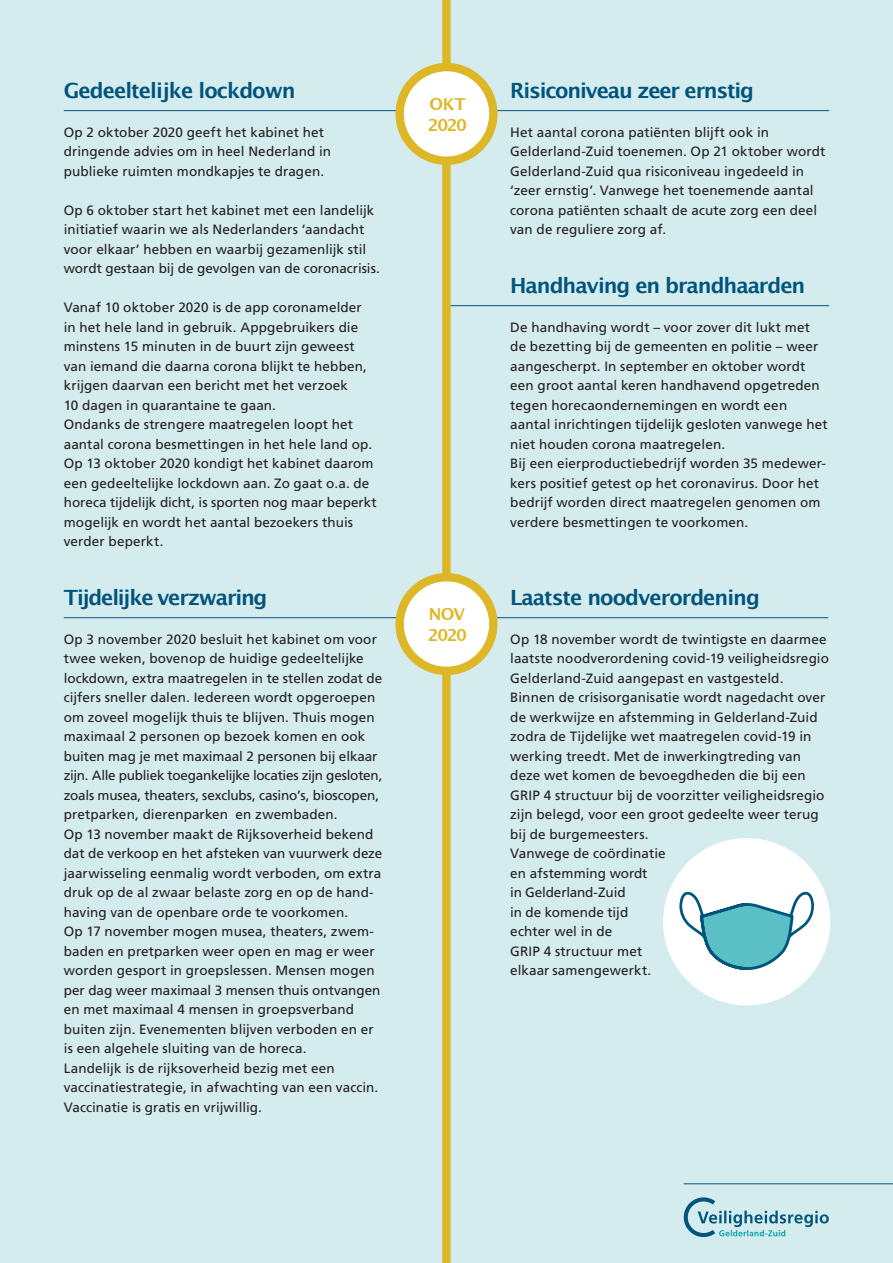
<style>
.page{position:relative;width:893px;height:1263px;background:#d5ecee}
.page>*{position:absolute;margin:0;border:0;box-sizing:border-box;transform-origin:0 0}
.t1{font:700 21px "Lucida Grande";letter-spacing:-.05em;color:#01547c}
.t2{font:700 16.5px/21px "Lucida Grande";letter-spacing:-.09em;color:#ddb725}
.t3{font:13.5px/19.5px "Frutiger";letter-spacing:.005em;color:#231f20}
</style>
<div class="page">
<hr style="left:64px;top:110px;width:382px;height:1px;background:#01547c">
<hr style="left:64px;top:617px;width:382px;height:1px;background:#01547c">
<hr style="left:446px;top:110px;width:383px;height:1px;background:#01547c">
<hr style="left:446px;top:617px;width:382px;height:1px;background:#01547c">
<hr style="left:446px;top:305px;width:383px;height:1px;background:#01547c">
<svg style="left:683px;top:1197px;width:146px;height:41px"></svg>
<hr style="left:684px;top:1183px;width:209px;height:1px;background:#01547c">
<div style="left:442px;top:0;width:9px;height:1263px;background:#ddb725"></div>
<div style="left:400px;top:67px;width:93px;height:94px;background:#fff;border-radius:50%"></div>
<div style="left:395px;top:63px;width:102px;height:102px;border:8px solid #ddb725;border-radius:50%"></div>
<div style="left:400px;top:577px;width:93px;height:94px;background:#fff;border-radius:50%"></div>
<div style="left:395px;top:573px;width:102px;height:102px;border:8px solid #ddb725;border-radius:50%"></div>
<div style="left:663px;top:838px;width:167px;height:167px;background:#fff;border-radius:50%"></div>
<svg style="left:679px;top:891px;width:135px;height:79px"></svg>
<h1 class="t1" style="left:64px;top:81px;width:233px">Gedeeltelĳke lockdown</h1>
<p class="t3" style="left:64px;top:123px;width:269px">Op 2 oktober 2020 geeft het kabinet het dringende advies om in heel Nederland in publieke ruimten mondkapjes te dragen.</p>
<p class="t3" style="left:64px;top:201px;width:318px">Op 6 oktober start het kabinet met een landelijk initiatief waarin we als Nederlanders ‘aandacht voor elkaar’ hebben en waarbij gezamenlijk stil wordt gestaan bij de gevolgen van de coronacrisis.</p>
<p class="t3" style="left:64px;top:299px;width:315px">Vanaf 10 oktober 2020 is de app coronamelder in het hele land in gebruik. Appgebruikers die minstens 15 minuten in de buurt zijn geweest van iemand die daarna corona blijkt te hebben, krijgen daarvan een bericht met het verzoek<br>10 dagen in quarantaine te gaan.<br>Ondanks de strengere maatregelen loopt het aantal corona besmettingen in het hele land op.<br>Op 13 oktober 2020 kondigt het kabinet daarom een gedeeltelijke lockdown aan. Zo gaat o.a. de horeca tijdelijk dicht, is sporten nog maar beperkt mogelijk en wordt het aantal bezoekers thuis verder beperkt.</p>
<h1 class="t1" style="left:64px;top:588px;width:205px">Tijdelijke verzwaring</h1>
<p class="t3" style="left:64px;top:630px;width:320px">Op 3 november 2020 besluit het kabinet om voor twee weken, bovenop de huidige gedeeltelijke lockdown, extra maatregelen in te stellen zodat de cijfers sneller dalen. Iedereen wordt opgeroepen om zoveel mogelijk thuis te blijven. Thuis mogen maximaal 2 personen op bezoek komen en ook buiten mag je met maximaal 2 personen bij elkaar zijn. Alle publiek toegankelijke locaties zijn gesloten, zoals musea, theaters, sexclubs, casino’s, bioscopen, pretparken, dierenparken en zwembaden.<br>Op 13 november maakt de Rijksoverheid bekend dat de verkoop en het afsteken van vuurwerk deze jaarwisseling eenmalig wordt verboden, om extra druk op de al zwaar belaste zorg en op de hand&shy;having van de openbare orde te voorkomen.<br>Op 17 november mogen musea, theaters, zwem&shy;baden en pretparken weer open en mag er weer worden gesport in groepslessen. Mensen mogen per dag weer maximaal 3 mensen thuis ontvangen en met maximaal 4 mensen in groepsverband buiten zijn. Evenementen blijven verboden en er is een algehele sluiting van de horeca.<br>Landelijk is de rijksoverheid bezig met een vaccinatiestrategie, in afwachting van een vaccin.<br>Vaccinatie is gratis en vrijwillig.</p>
<p class="t2" style="left:428px;top:94px;width:41px">OKT<br>2020</p>
<p class="t2" style="left:428px;top:604px;width:41px">NOV<br>2020</p>
<h1 class="t1" style="left:510px;top:81px;width:245px">Risiconiveau zeer ernstig</h1>
<p class="t3" style="left:510px;top:123px;width:317px">Het aantal corona patiënten blijft ook in Gelderland-Zuid toenemen. Op 21 oktober wordt Gelderland-Zuid qua risiconiveau ingedeeld in ‘zeer ernstig’. Vanwege het toenemende aantal corona patiënten schaalt de acute zorg een deel van de reguliere zorg af.</p>
<h1 class="t1" style="left:510px;top:276px;width:297px">Handhaving en brandhaarden</h1>
<p class="t3" style="left:510px;top:318px;width:319px">De handhaving wordt – voor zover dit lukt met de bezetting bij de gemeenten en politie – weer aangescherpt. In september en oktober wordt een groot aantal keren handhavend opgetreden tegen horecaondernemingen en wordt een aantal inrichtingen tijdelijk gesloten vanwege het niet houden corona maatregelen.<br>Bij een eierproductiebedrijf worden 35 medewer&shy;kers positief getest op het coronavirus. Door het bedrijf worden direct maatregelen genomen om verdere besmettingen te voorkomen.</p>
<h1 class="t1" style="left:510px;top:588px;width:251px">Laatste noodverordening</h1>
<p class="t3" style="left:510px;top:630px;width:320px">Op 18 november wordt de twintigste en daarmee laatste noodverordening covid-19 veiligheidsregio Gelderland-Zuid aangepast en vastgesteld.<br>Binnen de crisisorganisatie wordt nagedacht over de werkwijze en afstemming in Gelderland-Zuid zodra de Tijdelijke wet maatregelen covid-19 in werking treedt. Met de inwerkingtreding van deze wet komen de bevoegdheden die bij een GRIP 4 structuur bij de voorzitter veiligheidsregio zijn belegd, voor een groot gedeelte weer terug bij de burgemeesters.<br>Vanwege de coördinatie<br>en afstemming wordt<br>in Gelderland-Zuid<br>in de komende tijd<br>echter wel in de<br>GRIP 4 structuur met<br>elkaar samengewerkt.</p>
</div>
